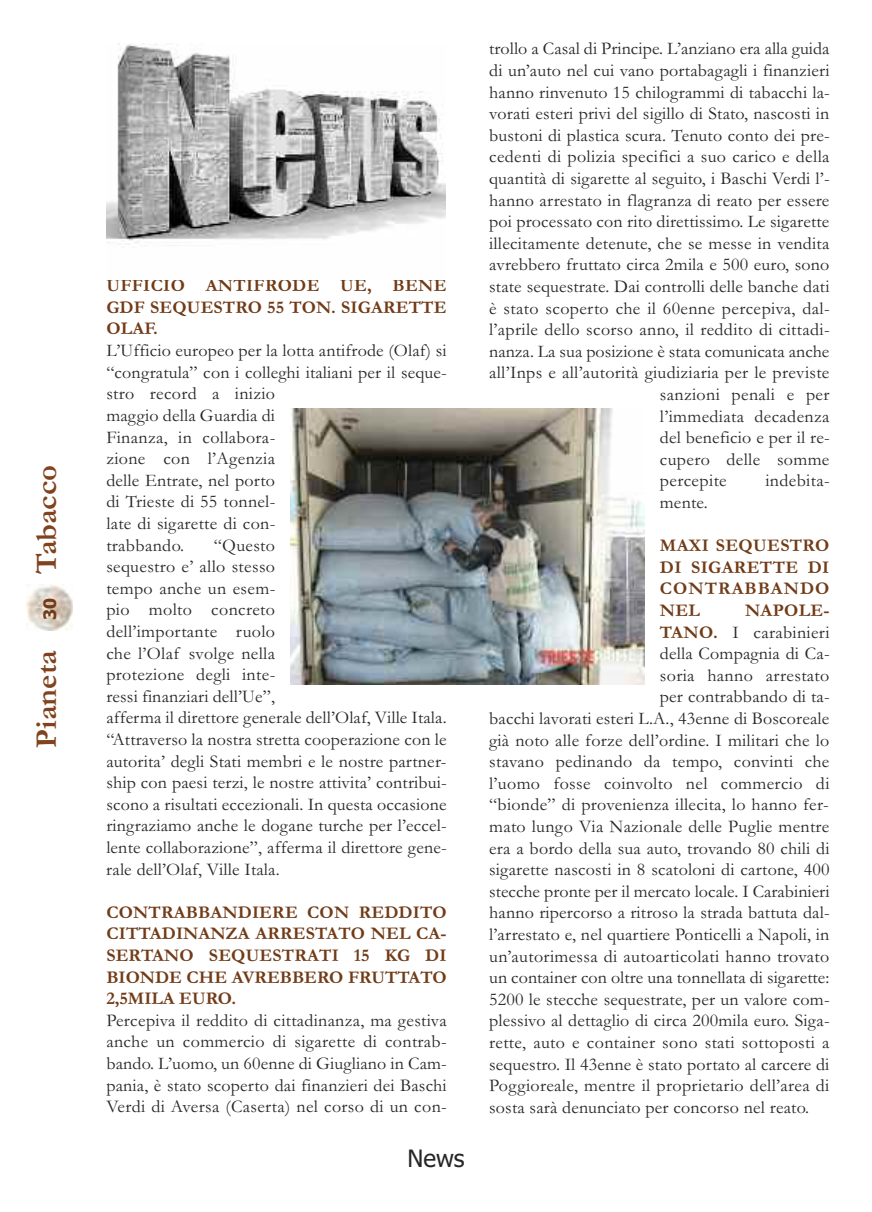
<style>
.page{position:relative;width:872px;height:1212px;background:#fff}
.page>*{position:absolute;margin:0;border:0;box-sizing:border-box;transform-origin:0 0}
.t1{font:700 30.6px "Garamond";color:#81421e}
.t2{font:24px "Tahoma";color:#272627}
.t3{font:18px/21.6px "Garamond";letter-spacing:.01em;color:#272627}
.t4{font:700 18px/21.6px "Garamond";letter-spacing:.01em;color:#713b17;text-align:justify}
.t5{font:700 17.25px "Tahoma";color:#713b17}
.s1{font-weight:700;color:#713b17}
</style>
<div class="page">
<img style="left:27px;top:585px;width:46px;height:46px">
<img style="left:106px;top:44px;width:340px;height:202px">
<img style="left:290px;top:408px;width:355px;height:277px">
<h1 class="t1" style="left:28px;top:574px;width:110px;rotate:-90deg">TABACCO</h1>
<p class="t5" style="left:40px;top:620px;width:24px;rotate:-90deg">30</p>
<h1 class="t1" style="left:28px;top:747px;width:99px;rotate:-90deg">PIANETA</h1>
<p class="t4" style="left:106px;top:274px;width:342px">UFFICIO ANTIFRODE UE, BENE GDF SEQUESTRO 55 TON. SIGARETTE OLAF.</p>
<p class="t3" style="left:106px;top:339px;width:342px">L’Ufficio europeo per la lotta antifrode (Olaf) si “congratula” con i colleghi italiani per il seque&shy;stro record a inizio<br>maggio della Guardia di<br>Finanza, in collabora-<br>zione con l’Agenzia<br>delle Entrate, nel porto<br>di Trieste di 55 tonnel-<br>late di sigarette di con-<br>trabbando.</p>
<p class="t3" style="left:106px;top:533px;width:342px;text-indent:107px">“Questo<br>sequestro e’ allo stesso<br>tempo anche un esem-<br>pio molto concreto<br>dell’importante ruolo<br>che l’Olaf svolge nella<br>protezione degli inte-<br>ressi finanziari dell’Ue”,<br>afferma il direttore generale dell’Olaf, Ville Itala. “Attraverso la nostra stretta cooperazione con le autorita’ degli Stati membri e le nostre partner&shy;ship con paesi terzi, le nostre attivita’ contribui&shy;scono a risultati eccezionali. In questa occasione ringraziamo anche le dogane turche per l’eccel&shy;lente collaborazione”, afferma il direttore gene&shy;rale dell’Olaf, Ville Itala.</p>
<p class="t4" style="left:106px;top:901px;width:342px">CONTRABBANDIERE CON REDDITO CITTADINANZA ARRESTATO NEL CA-SERTANO SEQUESTRATI 15 KG DI BIONDE CHE AVREBBERO FRUTTATO 2,5MILA EURO.</p>
<p class="t3" style="left:106px;top:1009px;width:342px;text-align:justify">Percepiva il reddito di cittadinanza, ma gestiva anche un commercio di sigarette di contrab&shy;bando. L’uomo, un 60enne di Giugliano in Cam&shy;pania, è stato scoperto dai finanzieri dei Baschi Verdi di Aversa (Caserta) nel corso di un con-</p>
<h2 class="t2" style="left:407px;top:1144px;width:59px">News</h2>
<p class="t3" style="left:489px;top:37px;width:342px">trollo a Casal di Principe. L’anziano era alla guida</p>
<p class="t3" style="left:489px;top:59px;width:342px">di un’auto nel cui vano portabagagli i finanzieri</p>
<p class="t3" style="left:489px;top:80px;width:342px">hanno rinvenuto 15 chilogrammi di tabacchi la-</p>
<p class="t3" style="left:489px;top:102px;width:342px">vorati esteri privi del sigillo di Stato, nascosti in</p>
<p class="t3" style="left:489px;top:124px;width:342px">bustoni di plastica scura. Tenuto conto dei pre-</p>
<p class="t3" style="left:489px;top:145px;width:342px">cedenti di polizia specifici a suo carico e della</p>
<p class="t3" style="left:489px;top:167px;width:342px">quantità di sigarette al seguito, i Baschi Verdi l’-</p>
<p class="t3" style="left:489px;top:188px;width:342px">hanno arrestato in flagranza di reato per essere</p>
<p class="t3" style="left:489px;top:210px;width:342px">poi processato con rito direttissimo. Le sigarette</p>
<p class="t3" style="left:489px;top:232px;width:342px">illecitamente detenute, che se messe in vendita</p>
<p class="t3" style="left:489px;top:253px;width:342px">avrebbero fruttato circa 2mila e 500 euro, sono</p>
<p class="t3" style="left:489px;top:275px;width:342px">state sequestrate. Dai controlli delle banche dati</p>
<p class="t3" style="left:489px;top:296px;width:342px">è stato scoperto che il 60enne percepiva, dal-</p>
<p class="t3" style="left:489px;top:318px;width:342px">l’aprile dello scorso anno, il reddito di cittadi-</p>
<p class="t3" style="left:489px;top:340px;width:342px">nanza. La sua posizione è stata comunicata anche</p>
<p class="t3" style="left:489px;top:361px;width:342px">all’Inps e all’autorità giudiziaria per le previste</p>
<p class="t3" style="left:660px;top:383px;width:171px">sanzioni penali e per</p>
<p class="t3" style="left:660px;top:404px;width:171px">l’immediata decadenza</p>
<p class="t3" style="left:660px;top:426px;width:171px">del beneficio e per il re-</p>
<p class="t3" style="left:660px;top:448px;width:171px">cupero delle somme</p>
<p class="t3" style="left:660px;top:469px;width:68px">percepite</p>
<p class="t3" style="left:765px;top:469px;width:66px">indebita-</p>
<p class="t3" style="left:660px;top:491px;width:49px">mente.</p>
<p class="t4" style="left:660px;top:534px;width:171px">MAXI SEQUESTRO DI SIGARETTE DI CONTRABBANDO NEL</p>
<p class="t4" style="left:745px;top:599px;width:86px">NAPOLE-</p>
<p class="t3" style="left:660px;top:620px;width:171px"><span class="s1">TANO.</span> I carabinieri</p>
<p class="t3" style="left:660px;top:642px;width:171px">della Compagnia di Ca-</p>
<p class="t3" style="left:660px;top:664px;width:171px">soria hanno arrestato</p>
<p class="t3" style="left:660px;top:685px;width:171px">per contrabbando di ta-</p>
<p class="t3" style="left:489px;top:707px;width:342px">bacchi lavorati esteri L.A., 43enne di Boscoreale</p>
<p class="t3" style="left:489px;top:728px;width:342px">già noto alle forze dell’ordine. I militari che lo</p>
<p class="t3" style="left:489px;top:750px;width:342px">stavano pedinando da tempo, convinti che</p>
<p class="t3" style="left:489px;top:772px;width:342px">l’uomo fosse coinvolto nel commercio di</p>
<p class="t3" style="left:489px;top:793px;width:341px">“bionde” di provenienza illecita, lo hanno fer-</p>
<p class="t3" style="left:489px;top:815px;width:342px">mato lungo Via Nazionale delle Puglie mentre</p>
<p class="t3" style="left:489px;top:836px;width:342px">era a bordo della sua auto, trovando 80 chili di</p>
<p class="t3" style="left:489px;top:858px;width:342px">sigarette nascosti in 8 scatoloni di cartone, 400</p>
<p class="t3" style="left:489px;top:880px;width:342px">stecche pronte per il mercato locale. I Carabinieri</p>
<p class="t3" style="left:489px;top:901px;width:342px">hanno ripercorso a ritroso la strada battuta dal-</p>
<p class="t3" style="left:489px;top:923px;width:342px">l’arrestato e, nel quartiere Ponticelli a Napoli, in</p>
<p class="t3" style="left:489px;top:944px;width:342px">un’autorimessa di autoarticolati hanno trovato</p>
<p class="t3" style="left:489px;top:966px;width:342px">un container con oltre una tonnellata di sigarette:</p>
<p class="t3" style="left:489px;top:988px;width:342px">5200 le stecche sequestrate, per un valore com-</p>
<p class="t3" style="left:489px;top:1009px;width:342px">plessivo al dettaglio di circa 200mila euro. Siga-</p>
<p class="t3" style="left:489px;top:1031px;width:342px">rette, auto e container sono stati sottoposti a</p>
<p class="t3" style="left:489px;top:1052px;width:342px">sequestro. Il 43enne è stato portato al carcere di</p>
<p class="t3" style="left:489px;top:1074px;width:342px">Poggioreale, mentre il proprietario dell’area di</p>
<p class="t3" style="left:489px;top:1096px;width:321px">sosta sarà denunciato per concorso nel reato.</p>
</div>
